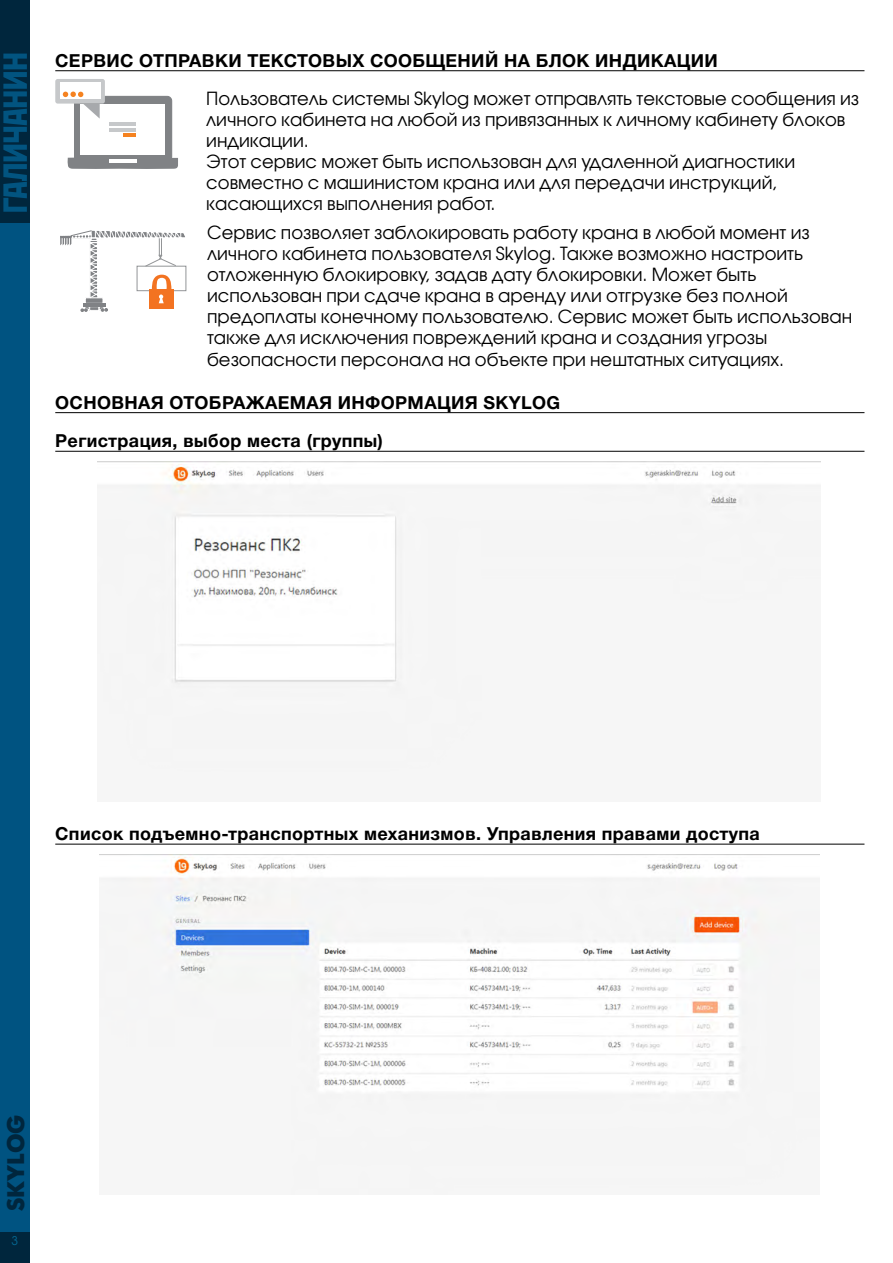
<style>
.page{position:relative;width:893px;height:1263px;background:#fff}
.page>*{position:absolute;margin:0;border:0;box-sizing:border-box;transform-origin:0 0}
.t1{font:24px "Futuris XC";color:#00263d}
.t2{font:18px/21.1px "Avant Garde Gothic C";color:#000}
.t3{font:700 18px/38.5px "Helvetica Neue Cyr";letter-spacing:.02em;color:#000}
.t4{font:12px "Avant Garde Gothic C";color:#046994}
</style>
<div class="page">
<div style="left:0;top:0;width:30px;height:1263px;background:#00263d"></div>
<div style="left:0;top:223px;width:30px;height:1009px;background:#005381"></div>
<svg style="left:3px;top:54px;width:24px;height:158px"></svg>
<hr style="left:55px;top:70px;width:809px;height:1px;background:#000">
<hr style="left:55px;top:412px;width:809px;height:1px;background:#000">
<hr style="left:55px;top:451px;width:809px;height:1px;background:#000">
<hr style="left:55px;top:844px;width:809px;height:1px;background:#000">
<div style="left:55px;top:79px;width:50px;height:25px;background:linear-gradient(to right,#c6c8ca,#c6c8ca);border-radius:2px"></div>
<div style="left:60px;top:83px;width:41px;height:16px;background:#fff"></div>
<svg style="left:63px;top:92px;width:115px;height:77px"></svg>
<svg style="left:60px;top:230px;width:127px;height:82px"></svg>
<img style="left:98px;top:462px;width:723px;height:233px">
<img style="left:99px;top:854px;width:720px;height:256px">
<p class="t3" style="left:55px;top:41px;width:664px">СЕРВИС ОТПРАВКИ ТЕКСТОВЫХ СООБЩЕНИЙ НА БЛОК ИНДИКАЦИИ</p>
<p class="t2" style="left:206px;top:88px;width:654px">Пользователь системы Skylog может отправлять текстовые сообщения из личного кабинета на любой из привязанных к личному кабинету блоков индикации.<br>Этот сервис может быть использован для удаленной диагностики совместно с машинистом крана или для передачи инструкций, касающихся выполнения работ.</p>
<p class="t2" style="left:207px;top:222px;width:647px">Сервис позволяет заблокировать работу крана в любой момент из личного кабинета пользователя Skylog. Также возможно настроить отложенную блокировку, задав дату блокировки. Может быть использован при сдаче крана в аренду или отгрузке без полной предоплаты конечному пользователю. Сервис может быть использован также для исключения повреждений крана и создания угрозы безопасности персонала на объекте при нештатных ситуациях.</p>
<p class="t3" style="left:55px;top:383px;width:506px">ОСНОВНАЯ ОТОБРАЖАЕМАЯ ИНФОРМАЦИЯ SKYLOG<br>Регистрация, выбор места (группы)</p>
<p class="t3" style="left:55px;top:815px;width:706px">Список подъемно-транспортных механизмов. Управления правами доступа</p>
<h1 class="t1" style="left:3px;top:1211px;width:98px;rotate:-90deg">SKYLOG</h1>
<p class="t4" style="left:12px;top:1233px;width:8px">3</p>
</div>
